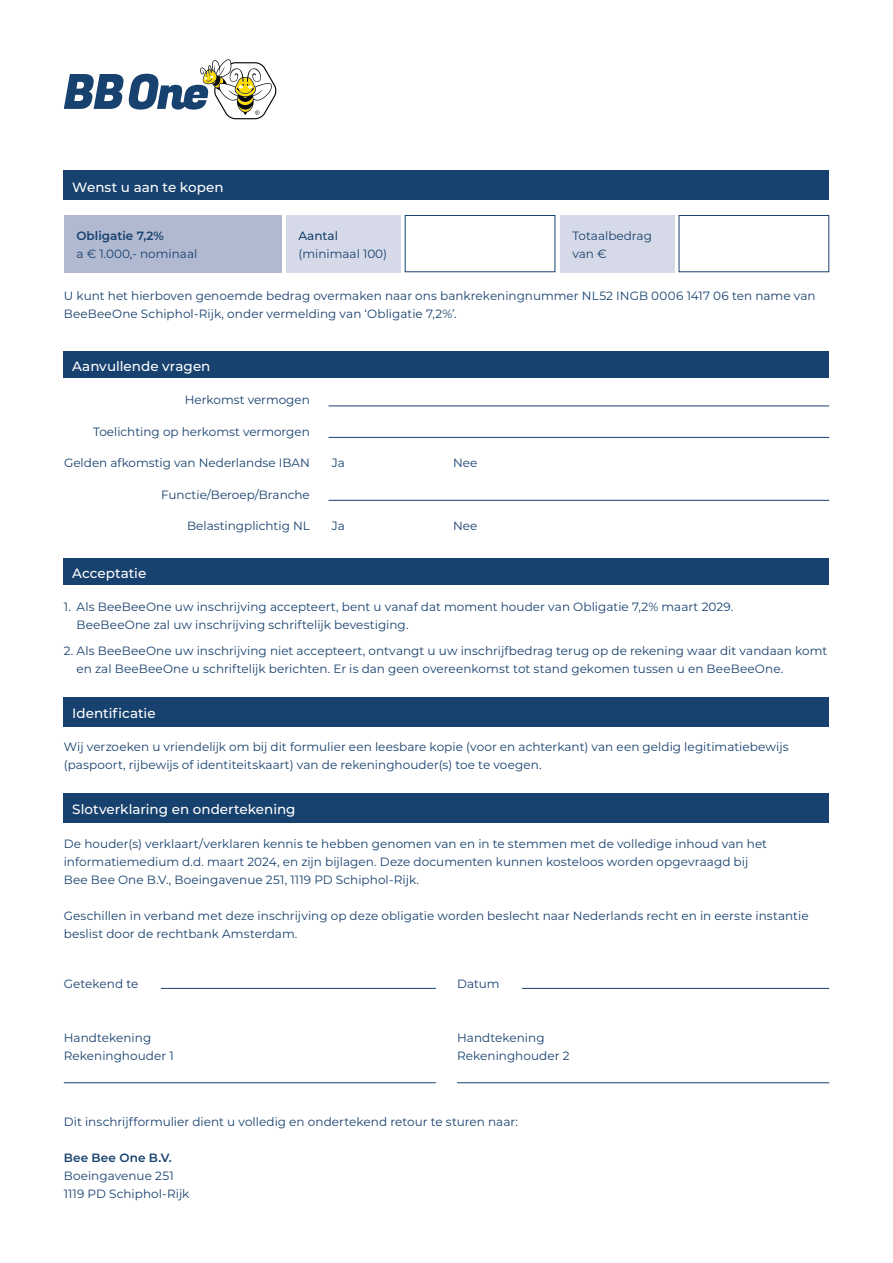
<style>
.page{position:relative;width:893px;height:1263px;background:#fff}
.page>*{position:absolute;margin:0;border:0;box-sizing:border-box;transform-origin:0 0}
.t1{font:500 13.5px "Montserrat";color:#fff}
.t2{font:12px/18px "Montserrat";letter-spacing:.005em;color:#17416e}
.t3{font:600 12px "Montserrat";color:#17416e}
.t4{font:500 12px "Montserrat";color:#17416e}
</style>
<div class="page">
<div style="left:64px;top:215px;width:217px;height:57px;background:#b1b9d1"></div>
<div style="left:286px;top:215px;width:115px;height:57px;background:#d6dae8"></div>
<div style="left:405px;top:215px;width:150px;height:57px;border:1px solid #17416e"></div>
<div style="left:679px;top:215px;width:150px;height:57px;border:1px solid #17416e"></div>
<div style="left:560px;top:215px;width:114px;height:57px;background:#d6dae8"></div>
<svg style="left:64px;top:59px;width:212px;height:60px"></svg>
<div style="left:64px;top:170px;width:765px;height:30px;background:#17416e"></div>
<div style="left:64px;top:697px;width:765px;height:30px;background:#17416e"></div>
<div style="left:64px;top:793px;width:765px;height:30px;background:#17416e"></div>
<hr style="left:161px;top:988px;width:275px;height:1px;background:#17416e">
<hr style="left:64px;top:1082px;width:372px;height:1px;background:#17416e">
<hr style="left:522px;top:988px;width:307px;height:1px;background:#17416e">
<hr style="left:457px;top:1082px;width:372px;height:1px;background:#17416e">
<div style="left:64px;top:558px;width:765px;height:27px;background:#17416e"></div>
<div style="left:64px;top:351px;width:765px;height:26px;background:#17416e"></div>
<hr style="left:328px;top:406px;width:501px;height:1px;background:#17416e">
<hr style="left:328px;top:437px;width:501px;height:1px;background:#17416e">
<hr style="left:328px;top:500px;width:501px;height:1px;background:#17416e">
<p class="t1" style="left:72px;top:177px;width:153px">Wenst u aan te kopen</p>
<p class="t3" style="left:77px;top:228px;width:89px">Obligatie 7,2%</p>
<p class="t2" style="left:77px;top:245px;width:122px">a € 1.000,- nominaal</p>
<p class="t2" style="left:572px;top:227px;width:81px">Totaalbedrag van €</p>
<p class="t2" style="left:64px;top:287px;width:753px">U kunt het hierboven genoemde bedrag overmaken naar ons bankrekeningnummer NL52 INGB 0006 1417 06 ten name van<br>BeeBeeOne Schiphol-Rijk, onder vermelding van ‘Obligatie 7,2%’.</p>
<p class="t4" style="left:298px;top:228px;width:41px">Aantal</p>
<p class="t2" style="left:298px;top:245px;width:90px">(minimaal 100)</p>
<p class="t1" style="left:72px;top:356px;width:140px">Aanvullende vragen</p>
<p class="t2" style="left:185px;top:391px;width:126px">Herkomst vermogen</p>
<p class="t2" style="left:93px;top:422px;width:218px">Toelichting op herkomst vermorgen</p>
<p class="t2" style="left:64px;top:454px;width:247px">Gelden afkomstig van Nederlandse IBAN</p>
<p class="t2" style="left:161px;top:485px;width:150px">Functie/Beroep/Branche</p>
<p class="t2" style="left:187px;top:517px;width:124px">Belastingplichtig NL</p>
<p class="t1" style="left:72px;top:564px;width:75px">Acceptatie</p>
<p class="t2" style="left:332px;top:453px;width:15px">Ja</p>
<p class="t2" style="left:453px;top:453px;width:26px">Nee</p>
<p class="t2" style="left:332px;top:516px;width:15px">Ja</p>
<p class="t2" style="left:453px;top:516px;width:26px">Nee</p>
<p class="t2" style="left:77px;top:597px;width:658px;text-indent:-13px">1. Als BeeBeeOne uw inschrijving accepteert, bent u vanaf dat moment houder van Obligatie 7,2% maart 2029.<br>BeeBeeOne zal uw inschrijving schriftelijk bevestiging.</p>
<p class="t2" style="left:77px;top:641px;width:752px;text-indent:-13px">2. Als BeeBeeOne uw inschrijving niet accepteert, ontvangt u uw inschrijfbedrag terug op de rekening waar dit vandaan komt en zal BeeBeeOne u schriftelijk berichten. Er is dan geen overeenkomst tot stand gekomen tussen u en BeeBeeOne.</p>
<p class="t1" style="left:72px;top:704px;width:85px">Identificatie</p>
<p class="t2" style="left:64px;top:737px;width:726px">Wij verzoeken u vriendelijk om bij dit formulier een leesbare kopie (voor en achterkant) van een geldig legitimatiebewijs (paspoort, rijbewijs of identiteitskaart) van de rekeninghouder(s) toe te voegen.</p>
<p class="t1" style="left:72px;top:800px;width:225px">Slotverklaring en ondertekening</p>
<p class="t2" style="left:64px;top:835px;width:705px">De houder(s) verklaart/verklaren kennis te hebben genomen van en in te stemmen met de volledige inhoud van het informatiemedium d.d. maart 2024, en zijn bijlagen. Deze documenten kunnen kosteloos worden opgevraagd bij<br>Bee Bee One B.V., Boeingavenue 251, 1119 PD Schiphol-Rijk.</p>
<p class="t2" style="left:64px;top:907px;width:746px">Geschillen in verband met deze inschrijving op deze obligatie worden beslecht naar Nederlands recht en in eerste instantie beslist door de rechtbank Amsterdam.</p>
<p class="t2" style="left:64px;top:974px;width:76px">Getekend te</p>
<p class="t2" style="left:457px;top:974px;width:44px">Datum</p>
<p class="t2" style="left:64px;top:1028px;width:111px">Handtekening<br>Rekeninghouder 1</p>
<p class="t2" style="left:457px;top:1028px;width:114px">Handtekening<br>Rekeninghouder 2</p>
<p class="t2" style="left:64px;top:1112px;width:456px">Dit inschrijfformulier dient u volledig en ondertekend retour te sturen naar:</p>
<p class="t3" style="left:64px;top:1149px;width:110px">Bee Bee One B.V.</p>
<p class="t2" style="left:64px;top:1166px;width:127px">Boeingavenue 251<br>1119 PD Schiphol-Rijk</p>
</div>
